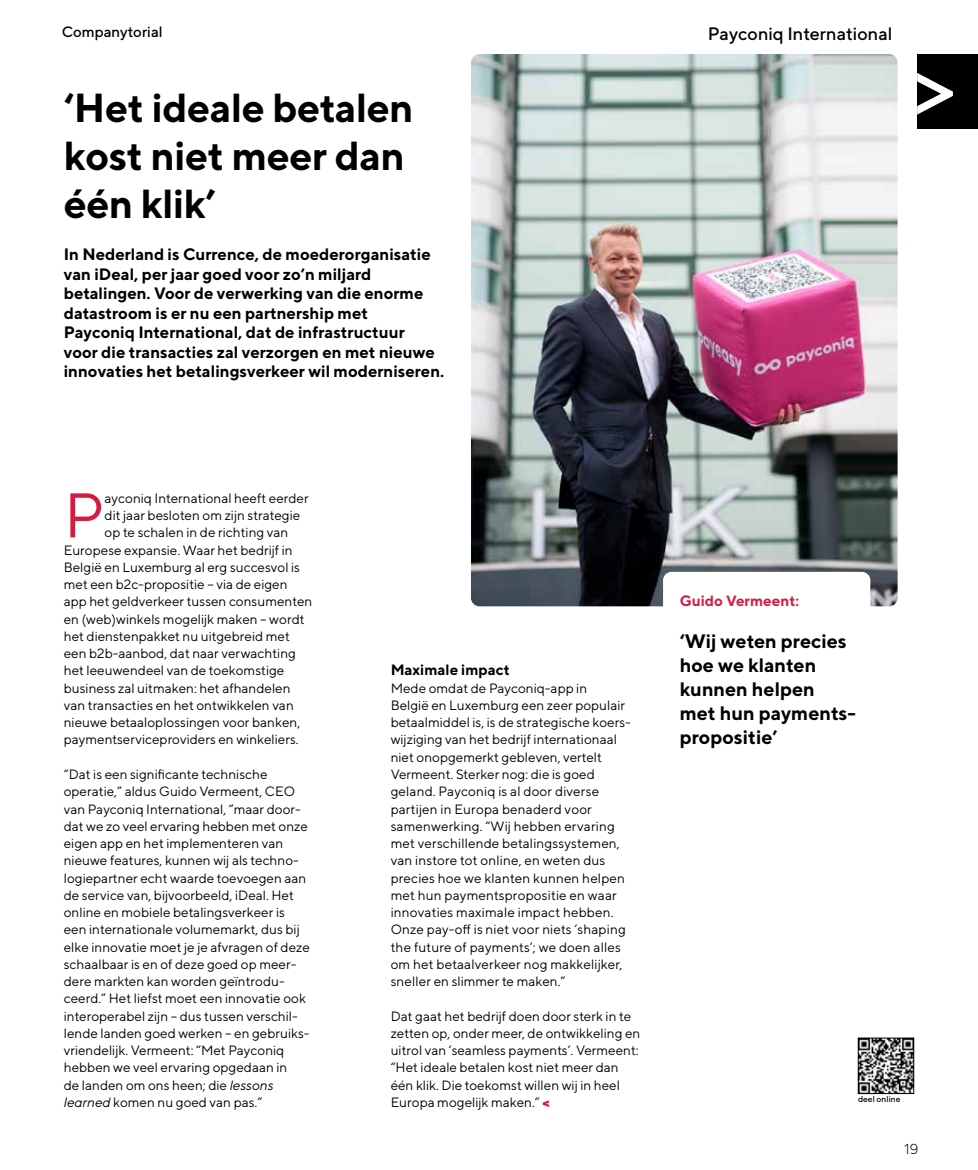
<style>
.page{position:relative;width:978px;height:1170px;background:#fff}
.page>*{position:absolute;margin:0;border:0;box-sizing:border-box;transform-origin:0 0}
.t1{font:62.85px "TT Norms";color:#d71a40}
.t2{font:700 40.5px/48px "TT Norms";letter-spacing:-.01em;color:#000}
.t3{font:700 19.5px/24px "TT Norms";color:#000}
.t4{font:500 18px "TT Norms";color:#000}
.t5{font:700 16.5px/19.5px "TT Norms";color:#000}
.t6{font:700 15px "TT Norms";color:#000}
.t7{font:700 15px "TT Norms";color:#d71a40}
.t8{font:500 15px "TT Norms";color:#000}
.t9{font:300 15px "Linotte";color:#000}
.t10{font:13.5px/17.2px "TT Norms";color:#000}
.t11{font:500 8.4px "TT Norms";color:#000}
.s1{font-style:italic}
.s2{font-weight:900;color:#d71a40}
</style>
<div class="page">
<img style="left:471px;top:54px;width:427px;height:552px">
<div style="left:663px;top:572px;width:207px;height:166px;background:#fff;border-radius:9px"></div>
<div style="left:917px;top:54px;width:61px;height:75px;background:#000"></div>
<svg style="left:917px;top:73px;width:36px;height:42px"></svg>
<img style="left:860px;top:1039px;width:52px;height:52px">
<div style="left:858px;top:1037px;width:56px;height:56px;border:1px solid #000"></div>
<p class="t8" style="left:62px;top:23px;width:103px">Companytorial</p>
<h2 class="t2" style="left:64px;top:83px;width:351px">‘Het ideale betalen kost niet meer dan één klik’</h2>
<p class="t5" style="left:64px;top:244px;width:382px">In Nederland is Currence, de moederorganisatie van iDeal, per jaar goed voor zo’n miljard betalingen. Voor de verwerking van die enorme datastroom is er nu een partnership met<br>Payconiq International, dat de infrastructuur<br>voor die transacties zal verzorgen en met nieuwe innovaties het betalingsverkeer wil moderniseren.</p>
<h3 class="t4" style="left:708px;top:22px;width:186px">Payconiq International</h3>
<h1 class="t1" style="left:64px;top:476px;width:42px">P</h1>
<p class="t10" style="left:105px;top:489px;width:206px">ayconiq International heeft eerder</p>
<p class="t10" style="left:105px;top:506px;width:197px">dit jaar besloten om zijn strategie</p>
<p class="t10" style="left:105px;top:523px;width:185px">op te schalen in de richting van</p>
<p class="t10" style="left:64px;top:541px;width:231px">Europese expansie. Waar het bedrijf in</p>
<p class="t10" style="left:64px;top:558px;width:238px">België en Luxemburg al erg succesvol is</p>
<p class="t10" style="left:64px;top:575px;width:225px">met een b2c-propositie – via de eigen</p>
<p class="t10" style="left:64px;top:592px;width:250px">app het geldverkeer tussen consumenten</p>
<p class="t10" style="left:64px;top:610px;width:242px">en (web)winkels mogelijk maken – wordt</p>
<p class="t10" style="left:64px;top:627px;width:228px">het dienstenpakket nu uitgebreid met</p>
<p class="t10" style="left:64px;top:644px;width:234px">een b2b-aanbod, dat naar verwachting</p>
<p class="t10" style="left:64px;top:661px;width:222px">het leeuwendeel van de toekomstige</p>
<p class="t10" style="left:64px;top:679px;width:228px">business zal uitmaken: het afhandelen</p>
<p class="t10" style="left:64px;top:696px;width:232px">van transacties en het ontwikkelen van</p>
<p class="t10" style="left:64px;top:713px;width:238px">nieuwe betaaloplossingen voor banken,</p>
<p class="t10" style="left:64px;top:730px;width:236px">paymentserviceproviders en winkeliers.</p>
<p class="t10" style="left:64px;top:765px;width:248px">“Dat is een significante technische operatie,” aldus Guido Vermeent, CEO van Payconiq International, “maar door&shy;dat we zo veel ervaring hebben met onze eigen app en het implementeren van nieuwe features, kunnen wij als techno&shy;logiepartner echt waarde toevoegen aan de service van, bijvoorbeeld, iDeal. Het online en mobiele betalingsverkeer is een internationale volumemarkt, dus bij elke innovatie moet je je afvragen of deze schaalbaar is en of deze goed op meer&shy;dere markten kan worden geïntrodu&shy;ceerd.” Het liefst moet een innovatie ook interoperabel zijn – dus tussen verschil&shy;lende landen goed werken – en gebruiks&shy;vriendelijk. Vermeent: “Met Payconiq hebben we veel ervaring opgedaan in<br>de landen om ons heen; die <span class="s1">lessons learned</span> komen nu goed van pas.”</p>
<p class="t6" style="left:391px;top:660px;width:121px">Maximale impact</p>
<p class="t10" style="left:391px;top:679px;width:241px">Mede omdat de Payconiq-app in<br>België en Luxemburg een zeer populair betaalmiddel is, is de strategische koers&shy;wijziging van het bedrijf internationaal niet onopgemerkt gebleven, vertelt Vermeent. Sterker nog: die is goed geland. Payconiq is al door diverse partijen in Europa benaderd voor samenwerking. “Wij hebben ervaring met verschillende betalingssystemen, van instore tot online, en weten dus precies hoe we klanten kunnen helpen met hun paymentspropositie en waar innovaties maximale impact hebben.<br>Onze pay-off is niet voor niets ‘shaping the future of payments’; we doen alles om het betaalverkeer nog makkelijker, sneller en slimmer te maken.”</p>
<p class="t10" style="left:391px;top:1006px;width:251px">Dat gaat het bedrijf doen door sterk in te zetten op, onder meer, de ontwikkeling en uitrol van ‘seamless payments’. Vermeent: “Het ideale betalen kost niet meer dan één klik. Die toekomst willen wij in heel Europa mogelijk maken.” <span class="s2">&lt;</span></p>
<p class="t7" style="left:680px;top:591px;width:121px">Guido Vermeent:</p>
<h3 class="t3" style="left:680px;top:628px;width:178px">‘Wij weten precies hoe we klanten kunnen helpen<br>met hun payments&shy;propositie’</h3>
<p class="t11" style="left:858px;top:1093px;width:44px">deel online</p>
<p class="t9" style="left:904px;top:1140px;width:16px">19</p>
</div>
